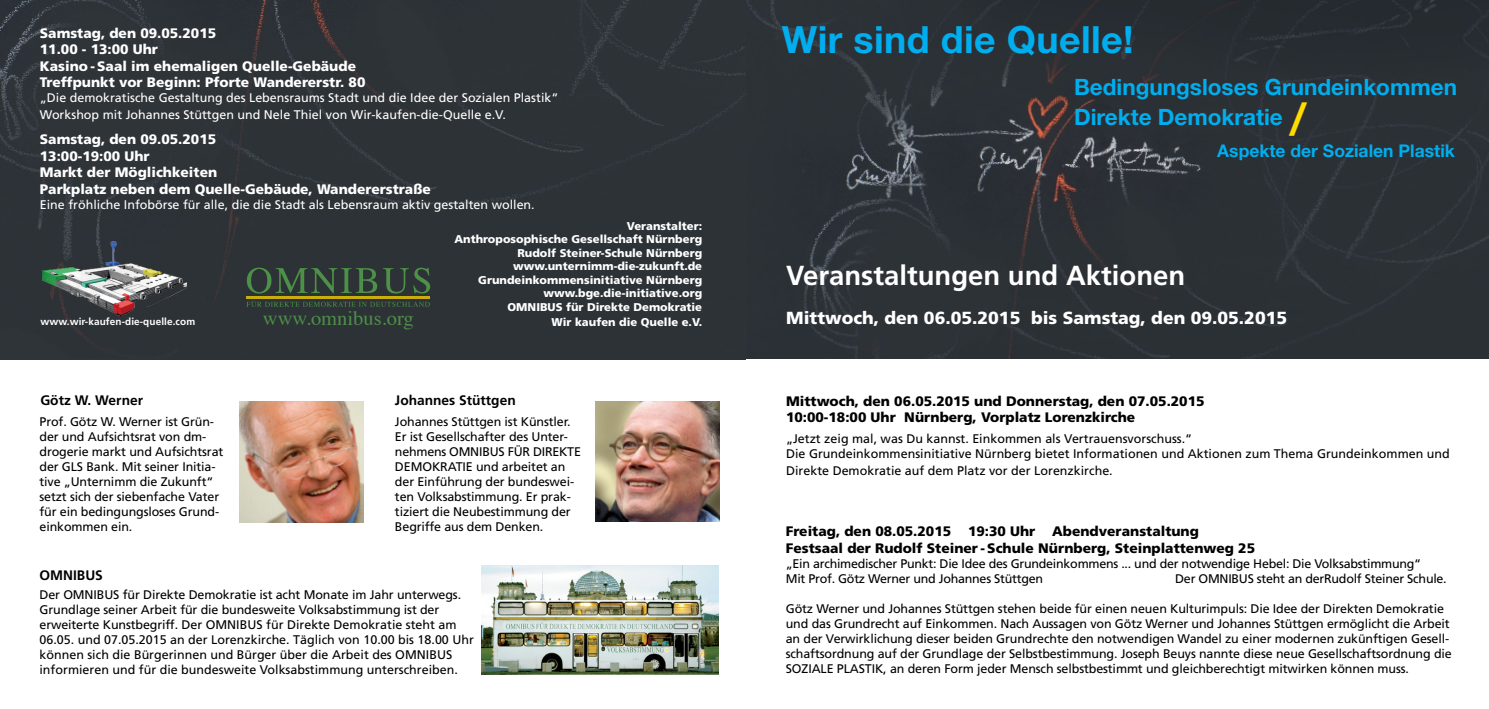
<style>
.page{position:relative;width:1489px;height:709px;background:#fff}
.page>*{position:absolute;margin:0;border:0;box-sizing:border-box;transform-origin:0 0}
.t1{font:700 37.5px "Helvetica Neue";letter-spacing:.01em;color:#00aeef}
.t2{font:700 27.5px "Frutiger";color:#fff}
.t3{font:700 22.5px/30px "Helvetica Neue";color:#00aeef}
.t4{font:20.5px "Times";color:#4d9048}
.t5{font:900 17.5px "Frutiger";color:#fff}
.t6{font:700 17.5px "Helvetica Neue";color:#00aeef}
.t7{font:900 13.75px/16.5px "Frutiger";color:#fff}
.t8{font:900 13.75px/16.5px "Frutiger";color:#000}
.t9{font:700 13.75px "Frutiger";color:#000}
.t10{font:12.5px/15px "Frutiger";letter-spacing:-.01em;color:#000}
.t11{font:12.5px/16.5px "Frutiger";color:#fff}
.t12{font:900 11.25px/13.5px "Frutiger";color:#fff;text-align:right}
.t13{font:700 10px "Frutiger";letter-spacing:.01em;color:#fff}
</style>
<div class="page">
<img style="left:482px;top:566px;width:236px;height:108px">
<img style="left:239px;top:401px;width:124px;height:121px">
<img style="left:595px;top:401px;width:125px;height:120px">
<div style="left:745px;top:0;width:743px;height:359px;background:#2b3035"></div>
<div style="left:0;top:0;width:745px;height:360px;background:#2d3236"></div>
<img style="left:35px;top:240px;width:152px;height:77px">
<svg style="left:247px;top:267px;width:130px;height:26px"></svg>
<svg style="left:383px;top:267px;width:47px;height:26px"></svg>
<svg style="left:246px;top:301px;width:184px;height:6px"></svg>
<hr style="left:246px;top:296px;width:184px;height:3px;background:#c9ac10">
<svg style="left:1288px;top:102px;width:18px;height:34px"></svg>
<p class="t7" style="left:40px;top:25px;width:327px">Samstag, den 09.05.2015<br>11.00 - 13:00 Uhr<br>Kasino - Saal im ehemaligen Quelle-Gebäude Treffpunkt vor Beginn: Pforte Wandererstr. 80</p>
<p class="t11" style="left:40px;top:90px;width:520px">„Die demokratische Gestaltung des Lebensraums Stadt und die Idee der Sozialen Plastik“<br>Workshop mit Johannes Stüttgen und Nele Thiel von Wir-kaufen-die-Quelle e.V.</p>
<p class="t7" style="left:40px;top:131px;width:392px">Samstag, den 09.05.2015<br>13:00-19:00 Uhr<br>Markt der Möglichkeiten<br>Parkplatz neben dem Quelle-Gebäude, Wandererstraße</p>
<p class="t11" style="left:40px;top:196px;width:496px">Eine fröhliche Infobörse für alle, die die Stadt als Lebensraum aktiv gestalten wollen.</p>
<p class="t13" style="left:40px;top:316px;width:156px">www.wir-kaufen-die-quelle.com</p>
<h3 class="t4" style="left:263px;top:299px;width:152px">www.omnibus.org</h3>
<p class="t12" style="left:454px;top:219px;width:249px">Veranstalter:<br>Anthroposophische Gesellschaft Nürnberg<br>Rudolf Steiner-Schule Nürnberg www.unternimm-die-zukunft.de<br>Grundeinkommensinitiative Nürnberg www.bge.die-initiative.org<br>OMNIBUS für Direkte Demokratie</p>
<p class="t12" style="left:485px;top:315px;width:218px">Der Verein Wir kaufen die Quelle e.V.</p>
<p class="t9" style="left:40px;top:392px;width:104px">Götz W. Werner</p>
<p class="t10" style="left:39px;top:414px;width:185px">Prof. Götz W. Werner ist Grün&shy;der und Aufsichtsrat von dm&shy;drogerie markt und Aufsichtsrat der GLS Bank. Mit seiner Initia&shy;tive „Unternimm die Zukunft“ setzt sich der siebenfache Vater für ein bedingungsloses Grund&shy;einkommen ein.</p>
<p class="t9" style="left:39px;top:566px;width:65px">OMNIBUS</p>
<p class="t9" style="left:395px;top:392px;width:122px">Johannes Stüttgen</p>
<p class="t10" style="left:395px;top:414px;width:187px">Johannes Stüttgen ist Künstler.<br>Er ist Gesellschafter des Unter&shy;nehmens OMNIBUS FÜR DIREKTE<br>DEMOKRATIE und arbeitet an der Einführung der bundeswei&shy;ten Volksabstimmung. Er prak&shy;tiziert die Neubestimmung der<br>Begriffe aus dem Denken.</p>
<p class="t10" style="left:39px;top:587px;width:436px">Der OMNIBUS für Direkte Demokratie ist acht Monate im Jahr unterwegs.<br>Grundlage seiner Arbeit für die bundesweite Volksabstimmung ist der erweiterte Kunstbegriff. Der OMNIBUS für Direkte Demokratie steht am 06.05. und 07.05.2015 an der Lorenzkirche. Täglich von 10.00 bis 18.00 Uhr können sich die Bürgerinnen und Bürger über die Arbeit des OMNIBUS informieren und für die bundesweite Volksabstimmung unterschreiben.</p>
<h1 class="t1" style="left:782px;top:17px;width:353px">Wir sind die Quelle!</h1>
<h3 class="t3" style="left:1073px;top:72px;width:384px">Bedingungsloses Grundeinkommen<br>Direkte Demokratie</h3>
<h3 class="t6" style="left:1217px;top:140px;width:239px">Aspekte der Sozialen Plastik</h3>
<h2 class="t2" style="left:786px;top:259px;width:400px">Veranstaltungen und Aktionen</h2>
<h3 class="t5" style="left:786px;top:307px;width:502px">Mittwoch, den 06.05.2015 bis Samstag, den 09.05.2015</h3>
<p class="t8" style="left:786px;top:392px;width:420px">Mittwoch, den 06.05.2015 und Donnerstag, den 07.05.2015<br>10:00-18:00 Uhr Nürnberg, Vorplatz Lorenzkirche</p>
<p class="t10" style="left:786px;top:431px;width:665px">„Jetzt zeig mal, was Du kannst. Einkommen als Vertrauensvorschuss.“<br>Die Grundeinkommensinitiative Nürnberg bietet Informationen und Aktionen zum Thema Grundeinkommen und</p>
<p class="t10" style="left:786px;top:463px;width:328px">Direkte Demokratie auf dem Platz vor der Lorenzkirche.</p>
<p class="t8" style="left:785px;top:523px;width:471px">Freitag, den 08.05.2015 19:30 Uhr Abendveranstaltung<br>Festsaal der Rudolf Steiner - Schule Nürnberg, Steinplattenweg 25</p>
<p class="t10" style="left:785px;top:556px;width:637px">„Ein archimedischer Punkt: Die Idee des Grundeinkommens ... und der notwendige Hebel: Die Volksabstimmung“<br>Mit Prof. Götz Werner und Johannes Stüttgen</p>
<p class="t10" style="left:1175px;top:571px;width:273px">Der OMNIBUS steht an derRudolf Steiner Schule.</p>
<p class="t10" style="left:785px;top:601px;width:667px">Götz Werner und Johannes Stüttgen stehen beide für einen neuen Kulturimpuls: Die Idee der Direkten Demokratie und das Grundrecht auf Einkommen. Nach Aussagen von Götz Werner und Johannes Stüttgen ermöglicht die Arbeit an der Verwirklichung dieser beiden Grundrechte den notwendigen Wandel zu einer modernen zukünftigen Gesell&shy;schaftsordnung auf der Grundlage der Selbstbestimmung. Joseph Beuys nannte diese neue Gesellschaftsordnung die SOZIALE PLASTIK, an deren Form jeder Mensch selbstbestimmt und gleichberechtigt mitwirken können muss.</p>
</div>
